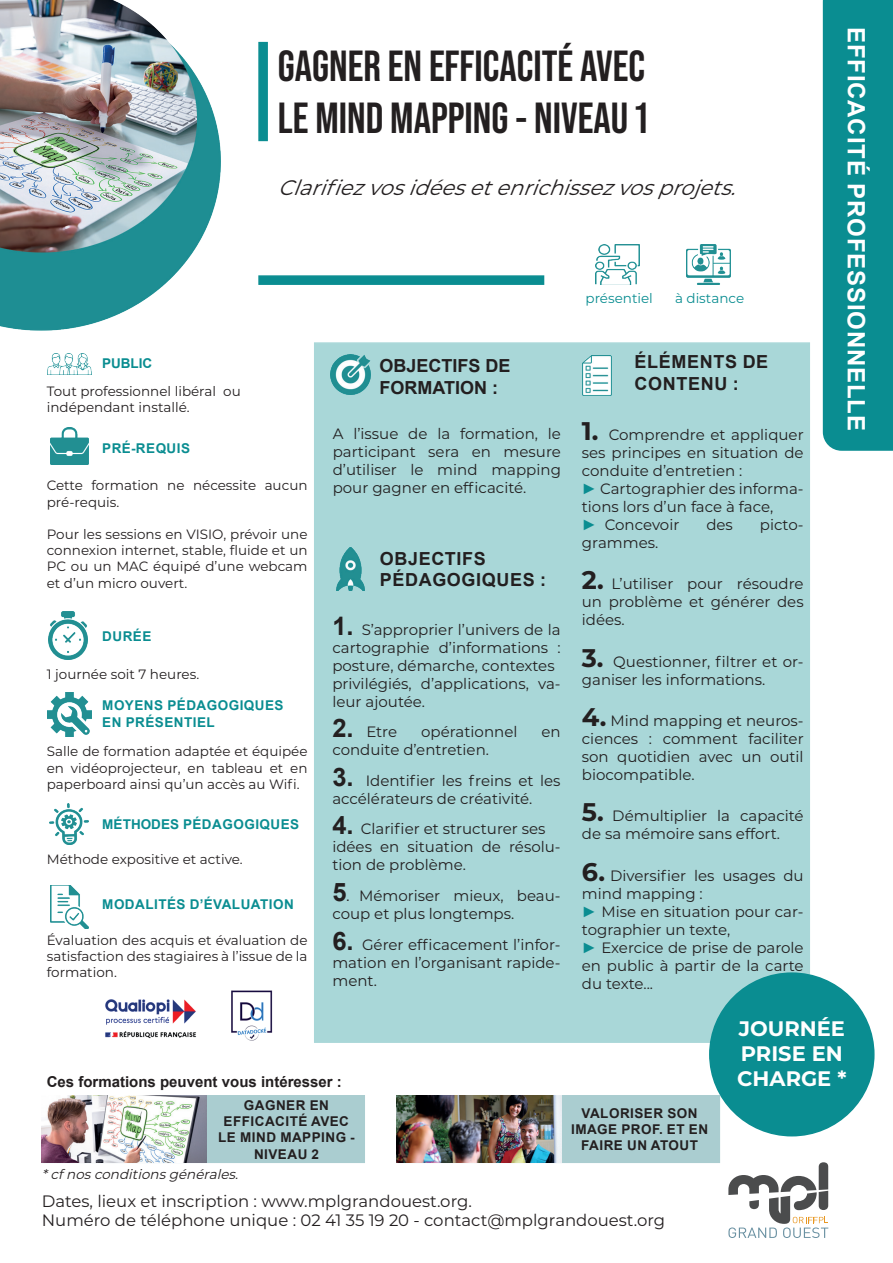
<style>
.page{position:relative;width:893px;height:1263px;background:#fff}
.page>*{position:absolute;margin:0;border:0;box-sizing:border-box;transform-origin:0 0}
.t1{font:700 43.5px/52.2px "Bebas Neue Pro";color:#231f20}
.t2{font:700 25.5px "Arial";color:#231f20}
.t3{font:700 24px "Arial";letter-spacing:.035em;color:#fff}
.t4{font:italic 21px "Montserrat";color:#231f20}
.t5{font:700 21px/25.2px "Montserrat";color:#fff}
.t6{font:700 18px/21.6px "Arial";letter-spacing:.035em;color:#231f20}
.t7{font:700 18px/21.6px "Arial";color:#231f20}
.t8{font:16.5px/19.8px "Montserrat";color:#231f20}
.t9{font:15px/18px "Montserrat";color:#231f20}
.t10{font:700 15px "Arial";color:#231f20}
.t11{font:13.5px/16.2px "Montserrat";color:#231f20;text-align:justify}
.t12{font:700 13.5px/16.2px "Arial";letter-spacing:.035em;color:#0a8d91}
.t13{font:700 13.5px/16.2px "Arial";letter-spacing:.035em;color:#231f20;text-align:center}
.t14{font:italic 13.5px "Montserrat";color:#231f20}
.t15{font:13.5px "Montserrat";color:#0a8d91}
.s1{font-family:"Arial";font-weight:700;font-size:25.5px}
.s2{font-family:"Arial";font-weight:700;font-size:10.5px}
.s3{font-weight:700;font-size:25.5px}
.s4{font-family:"Arial";font-weight:700;color:#0a8d91}
</style>
<div class="page">
<div style="left:314px;top:342px;width:496px;height:701px;background:#a9d7d8"></div>
<div style="left:823px;top:0;width:70px;height:451px;background:#0a8d91"></div>
<div style="left:258px;top:275px;width:286px;height:10px;background:#0a8d91;border:2px solid #0a8d91"></div>
<div style="left:710px;top:973px;width:164px;height:163px;background:#0a8d91;border-radius:50%"></div>
<div style="left:41px;top:1095px;width:324px;height:68px;background:#aacdd0;border:2px solid #aacdd0"></div>
<div style="left:396px;top:1095px;width:324px;height:68px;background:#aacdd0;border:2px solid #aacdd0"></div>
<img style="left:595px;top:244px;width:44px;height:41px">
<img style="left:687px;top:244px;width:44px;height:40px">
<img style="left:330px;top:355px;width:40px;height:40px">
<img style="left:48px;top:354px;width:43px;height:21px">
<img style="left:50px;top:427px;width:38px;height:38px">
<svg style="left:728px;top:1162px;width:100px;height:76px"></svg>
<div style="left:258px;top:42px;width:10px;height:99px;background:#0a8d91;border:2px solid #0a8d91"></div>
<img style="left:49px;top:612px;width:39px;height:47px">
<img style="left:48px;top:693px;width:43px;height:43px">
<img style="left:50px;top:803px;width:39px;height:41px">
<img style="left:50px;top:885px;width:38px;height:43px">
<img style="left:105px;top:999px;width:91px;height:40px">
<img style="left:231px;top:990px;width:42px;height:51px">
<img style="left:0;top:0;width:221px;height:331px">
<img style="left:337px;top:547px;width:27px;height:43px">
<img style="left:583px;top:355px;width:29px;height:41px">
<img style="left:42px;top:1096px;width:164px;height:66px">
<img style="left:397px;top:1096px;width:164px;height:66px">
<h1 class="t1" style="left:278px;top:39px;width:372px">GAGNER EN EFFICACITÉ AVEC<br>LE MIND MAPPING - NIVEAU 1</h1>
<h3 class="t4" style="left:278px;top:173px;width:469px">Clarifiezvosidéesetenrichissezvosprojets.</h3>
<p class="t12" style="left:102px;top:356px;width:52px">PUBLIC</p>
<p class="t11" style="left:47px;top:382px;width:196px">Tout professionnel libéral ou indépendant installé.</p>
<p class="t12" style="left:102px;top:441px;width:89px">PRÉ-REQUIS</p>
<p class="t11" style="left:47px;top:477px;width:262px">Cette formation ne nécessite aucun pré-requis.</p>
<p class="t11" style="left:47px;top:526px;width:262px">Pour les sessions en VISIO, prévoir une connexion internet, stable, fluide et un PC ou un MAC équipé d’une webcam et d’un micro ouvert.</p>
<p class="t12" style="left:102px;top:628px;width:51px">DURÉE</p>
<p class="t11" style="left:47px;top:665px;width:154px">1 journée soit 7 heures.</p>
<p class="t12" style="left:102px;top:698px;width:183px">MOYENS PÉDAGOGIQUES<br>EN PRÉSENTIEL</p>
<p class="t11" style="left:47px;top:743px;width:262px">Salle de formation adaptée et équipée en vidéoprojecteur, en tableau et en paperboard ainsi qu’un accès au Wifi.</p>
<p class="t12" style="left:102px;top:816px;width:199px">MÉTHODES PÉDAGOGIQUES</p>
<p class="t11" style="left:47px;top:850px;width:198px">Méthode expositive et active.</p>
<p class="t12" style="left:102px;top:897px;width:193px">MODALITÉS D’ÉVALUATION</p>
<p class="t11" style="left:47px;top:931px;width:262px">Évaluation des acquis et évaluation de satisfaction des stagiaires à l’issue de la formation.</p>
<p class="t15" style="left:586px;top:289px;width:69px">présentiel</p>
<p class="t15" style="left:675px;top:289px;width:71px">à distance</p>
<p class="t7" style="left:379px;top:355px;width:133px">OBJECTIFS DE<br>FORMATION :</p>
<p class="t6" style="left:635px;top:351px;width:135px">ÉLÉMENTS DE<br>CONTENU :</p>
<p class="t9" style="left:333px;top:424px;width:230px;text-align:justify">A l’issue de la formation, le participant sera en mesure d’utiliser le mind mapping pour gagner en efficacité.</p>
<p class="t6" style="left:380px;top:548px;width:168px">OBJECTIFS<br>PÉDAGOGIQUES :</p>
<p class="t9" style="left:332px;top:620px;width:230px"><span class="s1">1.</span> S’approprier l’univers de la cartographie d’informations : posture, démarche, contextes privilégiés, d’applications, va&shy;leur ajoutée.</p>
<p class="t9" style="left:332px;top:722px;width:66px"><span class="s1">2.</span> Etre</p>
<p class="t9" style="left:421px;top:722px;width:98px">opérationnel</p>
<p class="t9" style="left:541px;top:722px;width:21px">en</p>
<p class="t9" style="left:332px;top:740px;width:158px">conduite d’entretien.</p>
<p class="t9" style="left:332px;top:771px;width:230px"><span class="s1">3.</span> Identifier les freins et les accélérateurs de créativité.</p>
<p class="t9" style="left:332px;top:820px;width:230px"><span class="s1">4.</span> Clarifier et structurer ses idées en situation de résolu&shy;tion de problème.</p>
<h2 class="t2" style="left:332px;top:874px;width:16px">5</h2>
<p class="t9" style="left:332px;top:886px;width:230px;text-indent:14px"><span class="s2">.</span> Mémoriser mieux, beau&shy;coup et plus longtemps.</p>
<p class="t9" style="left:332px;top:935px;width:230px;text-align:justify"><span class="s1">6.</span> Gérer efficacement l’infor&shy;mation en l’organisant rapide&shy;ment.</p>
<p class="t9" style="left:582px;top:425px;width:223px"><span class="s3">1.</span> Comprendre et appliquer ses principes en situation de conduite d’entretien :<br><span class="s4">►</span> Cartographier des informa&shy;tions lors d’un face à face,<br><span class="s4">►</span> Concevoir</p>
<p class="t9" style="left:706px;top:515px;width:28px">des</p>
<p class="t9" style="left:760px;top:515px;width:45px">picto-</p>
<p class="t9" style="left:582px;top:533px;width:78px">grammes.</p>
<p class="t9" style="left:582px;top:574px;width:223px;text-align:justify"><span class="s3">2.</span> L’utiliser pour résoudre un problème et générer des idées.</p>
<p class="t9" style="left:582px;top:652px;width:223px"><span class="s3">3.</span> Questionner, filtrer et or&shy;ganiser les informations.</p>
<p class="t9" style="left:582px;top:711px;width:223px;text-align:justify"><span class="s3">4.</span> Mind mapping et neuros&shy;ciences : comment faciliter son quotidien avec un outil biocompatible.</p>
<p class="t9" style="left:582px;top:807px;width:223px"><span class="s3">5.</span> Démultiplier la capacité de sa mémoire sans effort.</p>
<p class="t9" style="left:582px;top:866px;width:223px"><span class="s3">6.</span> Diversifier les usages du mind mapping :<br><span class="s4">►</span> Mise en situation pour car&shy;tographier un texte,<br><span class="s4">►</span> Exercice de prise de parole en public à partir de la carte du texte...</p>
<h3 class="t3" style="left:873px;top:27px;width:406px;rotate:90deg">EFFICACITÉ PROFESSIONNELLE</h3>
<h3 class="t5" style="left:739px;top:1015px;width:108px">JOURNÉE<br>PRISE EN</h3>
<p class="t10" style="left:47px;top:1071px;width:297px">Ces formations peuvent vous intéresser :</p>
<h3 class="t5" style="left:737px;top:1065px;width:111px">CHARGE *</h3>
<p class="t13" style="left:218px;top:1097px;width:138px">GAGNER EN<br>EFFICACITÉ AVEC<br>LE MIND MAPPING -<br>NIVEAU 2</p>
<p class="t13" style="left:571px;top:1105px;width:138px">VALORISER SON<br>IMAGE PROF. ET EN<br>FAIRE UN ATOUT</p>
<p class="t14" style="left:42px;top:1165px;width:202px">*cfnosconditionsgénérales.</p>
<p class="t8" style="left:42px;top:1190px;width:625px">Dates, lieux et inscription : www.mplgrandouest.org.<br>Numéro de téléphone unique : 02 41 35 19 20 - contact@mplgrandouest.org</p>
</div>
